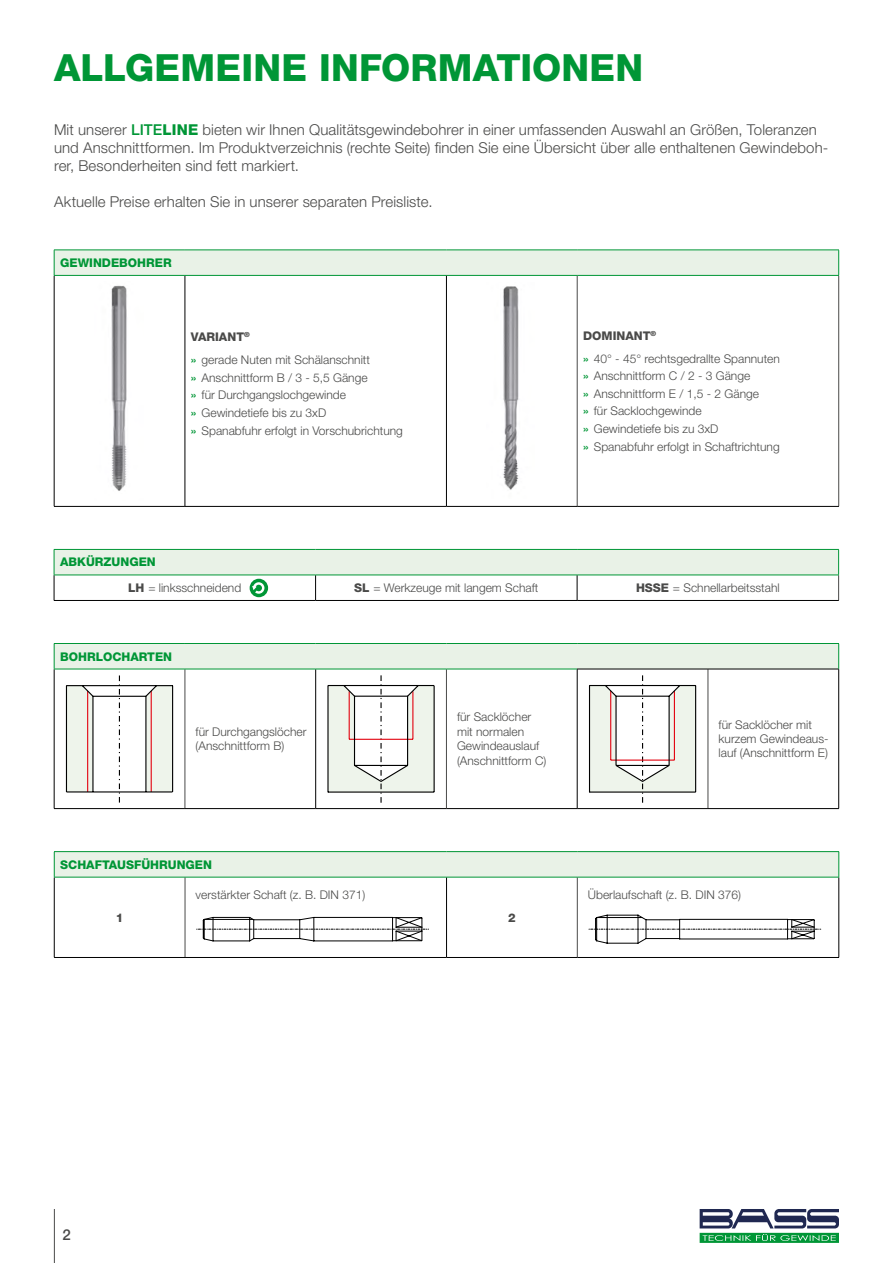
<style>
.page{position:relative;width:893px;height:1263px;background:#fff}
.page>*{position:absolute;margin:0;border:0;box-sizing:border-box;transform-origin:0 0}
.t1{font:800 37.5px "Helvetica Neue LT Std";letter-spacing:.005em;color:#009636}
.t2{font:300 15px/18px "Helvetica Neue LT Std";letter-spacing:.005em;color:#4a4a49}
.t3{font:500 15px "Helvetica Neue LT Std";color:#4a4a49}
.t4{font:300 12px/17.5px "Helvetica Neue LT Std";color:#4a4a49}
.t5{font:800 12px "Helvetica Neue LT Std";color:#009636}
.t6{font:800 12px "Helvetica Neue LT Std";color:#4a4a49}
.s1{font-weight:500;color:#009636}
.s2{font-weight:800;color:#009636}
.s3{font-weight:800}
</style>
<div class="page">
<div style="left:54px;top:852px;width:785px;height:25px;background:#e9f2e7"></div>
<hr style="left:185px;top:877px;width:1px;height:80px;background:#4a4a49">
<hr style="left:577px;top:877px;width:1px;height:80px;background:#4a4a49">
<hr style="left:54px;top:877px;width:1px;height:80px;background:#000">
<hr style="left:838px;top:877px;width:1px;height:80px;background:#000">
<hr style="left:54px;top:957px;width:131px;height:1px;background:#000">
<hr style="left:185px;top:957px;width:262px;height:1px;background:#000">
<hr style="left:447px;top:957px;width:130px;height:1px;background:#000">
<hr style="left:577px;top:957px;width:262px;height:1px;background:#000">
<hr style="left:446px;top:877px;width:1px;height:80px;background:#000">
<svg style="left:838px;top:852px;width:1px;height:25px"></svg>
<hr style="left:54px;top:851px;width:131px;height:1px;background:#009636">
<svg style="left:54px;top:852px;width:1px;height:25px"></svg>
<hr style="left:185px;top:851px;width:262px;height:1px;background:#009636">
<hr style="left:447px;top:851px;width:130px;height:1px;background:#009636">
<hr style="left:577px;top:851px;width:262px;height:1px;background:#009636">
<hr style="left:54px;top:877px;width:131px;height:1px;background:#009636">
<hr style="left:185px;top:877px;width:262px;height:1px;background:#009636">
<hr style="left:447px;top:877px;width:130px;height:1px;background:#009636">
<hr style="left:577px;top:877px;width:262px;height:1px;background:#009636">
<svg style="left:197px;top:916px;width:231px;height:26px"></svg>
<svg style="left:589px;top:914px;width:232px;height:30px"></svg>
<div style="left:54px;top:643px;width:785px;height:26px;background:#e9f2e7"></div>
<hr style="left:185px;top:669px;width:1px;height:139px;background:#4a4a49">
<hr style="left:446px;top:669px;width:1px;height:139px;background:#4a4a49">
<hr style="left:708px;top:669px;width:1px;height:139px;background:#4a4a49">
<hr style="left:54px;top:669px;width:1px;height:139px;background:#000">
<hr style="left:838px;top:669px;width:1px;height:139px;background:#000">
<hr style="left:577px;top:808px;width:131px;height:1px;background:#000">
<hr style="left:708px;top:808px;width:131px;height:1px;background:#000">
<hr style="left:577px;top:669px;width:131px;height:1px;background:#000">
<hr style="left:708px;top:669px;width:131px;height:1px;background:#000">
<hr style="left:54px;top:808px;width:131px;height:1px;background:#000">
<hr style="left:185px;top:808px;width:131px;height:1px;background:#000">
<hr style="left:316px;top:808px;width:130px;height:1px;background:#000">
<hr style="left:446px;top:808px;width:131px;height:1px;background:#000">
<hr style="left:315px;top:669px;width:1px;height:139px;background:#000">
<hr style="left:577px;top:669px;width:1px;height:139px;background:#000">
<svg style="left:838px;top:644px;width:1px;height:25px"></svg>
<hr style="left:54px;top:643px;width:131px;height:1px;background:#009636">
<svg style="left:54px;top:644px;width:1px;height:25px"></svg>
<hr style="left:185px;top:643px;width:131px;height:1px;background:#009636">
<hr style="left:316px;top:643px;width:130px;height:1px;background:#009636">
<hr style="left:446px;top:643px;width:131px;height:1px;background:#009636">
<hr style="left:577px;top:643px;width:131px;height:1px;background:#009636">
<hr style="left:708px;top:643px;width:131px;height:1px;background:#009636">
<hr style="left:54px;top:669px;width:131px;height:1px;background:#009636">
<hr style="left:185px;top:669px;width:131px;height:1px;background:#009636">
<hr style="left:316px;top:669px;width:130px;height:1px;background:#009636">
<hr style="left:446px;top:669px;width:131px;height:1px;background:#009636">
<svg style="left:66px;top:675px;width:107px;height:127px"></svg>
<svg style="left:327px;top:675px;width:108px;height:127px"></svg>
<svg style="left:589px;top:675px;width:107px;height:127px"></svg>
<div style="left:54px;top:250px;width:785px;height:25px;background:#e9f2e7"></div>
<hr style="left:577px;top:276px;width:1px;height:230px;background:#4a4a49">
<hr style="left:838px;top:276px;width:1px;height:230px;background:#4a4a49">
<hr style="left:54px;top:276px;width:1px;height:230px;background:#000">
<hr style="left:185px;top:276px;width:1px;height:230px;background:#000">
<hr style="left:446px;top:506px;width:131px;height:1px;background:#000">
<hr style="left:577px;top:506px;width:262px;height:1px;background:#000">
<hr style="left:54px;top:506px;width:131px;height:1px;background:#000">
<hr style="left:185px;top:506px;width:261px;height:1px;background:#000">
<hr style="left:54px;top:250px;width:131px;height:1px;background:#009636">
<svg style="left:54px;top:250px;width:1px;height:25px"></svg>
<hr style="left:185px;top:250px;width:261px;height:1px;background:#009636">
<hr style="left:446px;top:250px;width:131px;height:1px;background:#009636">
<hr style="left:577px;top:250px;width:262px;height:1px;background:#009636">
<svg style="left:838px;top:250px;width:1px;height:25px"></svg>
<hr style="left:54px;top:275px;width:131px;height:1px;background:#009636">
<hr style="left:185px;top:275px;width:261px;height:1px;background:#009636">
<hr style="left:446px;top:275px;width:131px;height:1px;background:#009636">
<hr style="left:577px;top:275px;width:262px;height:1px;background:#009636">
<hr style="left:446px;top:276px;width:1px;height:230px;background:#000">
<img style="left:111px;top:285px;width:16px;height:206px">
<img style="left:503px;top:286px;width:16px;height:204px">
<div style="left:54px;top:549px;width:785px;height:26px;background:#e9f2e7"></div>
<svg style="left:315px;top:576px;width:1px;height:24px"></svg>
<svg style="left:577px;top:576px;width:1px;height:24px"></svg>
<hr style="left:577px;top:600px;width:262px;height:1px;background:#000">
<hr style="left:54px;top:600px;width:262px;height:1px;background:#000">
<hr style="left:316px;top:600px;width:261px;height:1px;background:#000">
<hr style="left:54px;top:549px;width:262px;height:1px;background:#009636">
<svg style="left:54px;top:550px;width:1px;height:50px"></svg>
<hr style="left:316px;top:549px;width:261px;height:1px;background:#009636">
<hr style="left:577px;top:549px;width:262px;height:1px;background:#009636">
<svg style="left:838px;top:550px;width:1px;height:50px"></svg>
<hr style="left:54px;top:575px;width:262px;height:1px;background:#009636">
<hr style="left:316px;top:575px;width:261px;height:1px;background:#009636">
<hr style="left:577px;top:575px;width:262px;height:1px;background:#009636">
<div style="left:250px;top:579px;width:18px;height:18px;background:#009636;border-radius:50%"></div>
<svg style="left:252px;top:582px;width:12px;height:12px"></svg>
<hr style="left:54px;top:1209px;width:1px;height:54px;background:#4a4a49">
<svg style="left:700px;top:1209px;width:139px;height:34px"></svg>
<h1 class="t1" style="left:54px;top:45px;width:591px">ALLGEMEINE INFORMATIONEN</h1>
<p class="t2" style="left:54px;top:120px;width:776px">Mit unserer <span class="s1">LITE</span><span class="s2">LINE</span> bieten wir Ihnen Qualitätsgewindebohrer in einer umfassenden Auswahl an Größen, Toleranzen und Anschnittformen. Im Produktverzeichnis (rechte Seite) finden Sie eine Übersicht über alle enthaltenen Gewindeboh&shy;rer, Besonderheiten sind fett markiert.</p>
<p class="t2" style="left:54px;top:192px;width:380px">Aktuelle Preise erhalten Sie in unserer separaten Preisliste.</p>
<p class="t5" style="left:60px;top:255px;width:113px">GEWINDEBOHRER</p>
<p class="t4" style="left:191px;top:325px;width:181px;line-height:23px"><span class="s3">VARIANT</span><sup>®<br></sup><span class="s1">»</span> gerade Nuten mit Schälanschnitt</p>
<p class="t4" style="left:191px;top:369px;width:214px"><span class="s1">»</span> Anschnittform B / 3 - 5,5 Gänge<br><span class="s1">»</span> für Durchgangslochgewinde<br><span class="s1">»</span> Gewindetiefe bis zu 3xD<br><span class="s1">»</span> Spanabfuhr erfolgt in Vorschubrichtung</p>
<p class="t4" style="left:583px;top:324px;width:198px;line-height:23px"><span class="s3">DOMINANT</span><sup>®<br></sup><span class="s1">»</span> 40° - 45° rechtsgedrallte Spannuten</p>
<p class="t4" style="left:583px;top:367px;width:198px"><span class="s1">»</span> Anschnittform C / 2 - 3 Gänge<br><span class="s1">»</span> Anschnittform E / 1,5 - 2 Gänge<br><span class="s1">»</span> für Sacklochgewinde<br><span class="s1">»</span> Gewindetiefe bis zu 3xD<br><span class="s1">»</span> Spanabfuhr erfolgt in Schaftrichtung</p>
<p class="t4" style="left:128px;top:549px;width:114px;line-height:25.5px;text-indent:-68px"><span class="s2">ABKÜRZUNGEN<br></span><span class="s3">LH</span> = linksschneidend</p>
<p class="t5" style="left:60px;top:649px;width:114px">BOHRLOCHARTEN</p>
<p class="t4" style="left:196px;top:724px;width:112px;line-height:14.4px">für Durchgangslöcher (Anschnittform B)</p>
<p class="t5" style="left:60px;top:857px;width:153px">SCHAFTAUSFÜHRUNGEN</p>
<p class="t4" style="left:354px;top:579px;width:186px"><span class="s3">SL</span> = Werkzeuge mit langem Schaft</p>
<p class="t4" style="left:636px;top:579px;width:145px"><span class="s3">HSSE</span> = Schnellarbeitsstahl</p>
<p class="t4" style="left:457px;top:710px;width:91px;line-height:14.4px">für Sacklöcher mit normalen<br>Gewindeauslauf (Anschnittform C)</p>
<p class="t4" style="left:719px;top:717px;width:112px;line-height:14.4px">für Sacklöcher mit kurzem Gewindeaus&shy;lauf (Anschnittform E)</p>
<p class="t6" style="left:116px;top:910px;width:9px">1</p>
<p class="t4" style="left:196px;top:885px;width:171px">verstärkter Schaft (z. B. DIN 371)</p>
<p class="t3" style="left:63px;top:1225px;width:10px">2</p>
<p class="t6" style="left:508px;top:910px;width:9px">2</p>
<p class="t4" style="left:588px;top:885px;width:155px">Überlaufschaft (z. B. DIN 376)</p>
</div>
